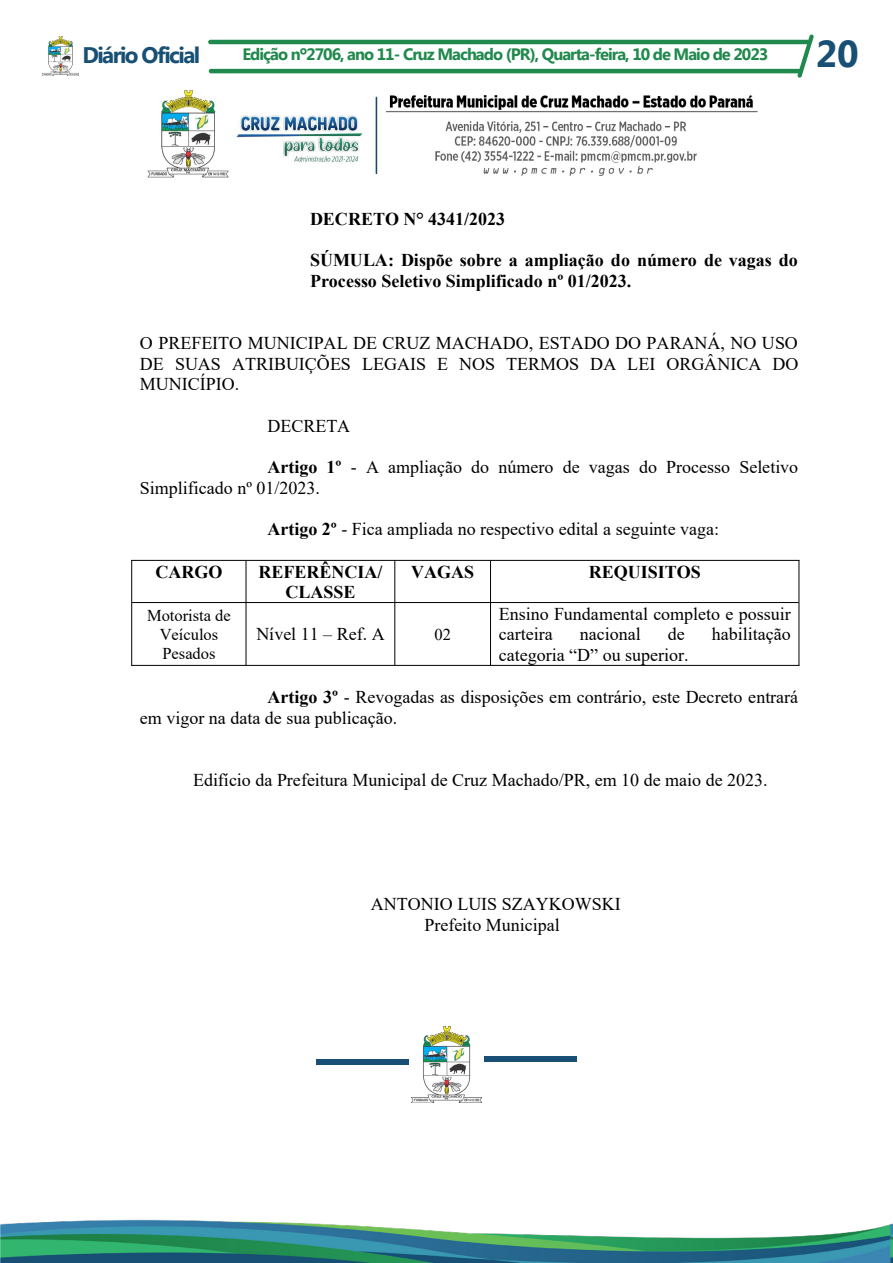
<style>
.page{position:relative;width:893px;height:1263px;background:#fff}
.page>*{position:absolute;margin:0;border:0;box-sizing:border-box;transform-origin:0 0}
.t1{font:700 37.5px "Myanmar Text";color:#175074}
.t2{font:700 22.5px "Myanmar Text";letter-spacing:-.07em;color:#175074}
.t3{font:18px/20.7px "Times New Roman";color:#000}
.t4{font:700 18px/20.7px "Times New Roman";color:#000}
.t5{font:700 16.5px "Myanmar Text";letter-spacing:-.06em;color:#20894d}
.t6{font:16.5px/18.9px "Times New Roman";color:#000;text-align:center}
.s1{font-weight:700}
</style>
<div class="page">
<hr style="left:208px;top:40px;width:602px;height:4px;background:#20894d;border-radius:2px">
<hr style="left:209px;top:69px;width:593px;height:4px;background:#20894d;border-radius:2px">
<img style="left:43px;top:37px;width:36px;height:38px">
<svg style="left:797px;top:34px;width:17px;height:44px"></svg>
<img style="left:0;top:1219px;width:890px;height:44px">
<img style="left:890px;top:1223px;width:3px;height:40px">
<svg style="left:316px;top:1059px;width:93px;height:6px"></svg>
<img style="left:411px;top:1027px;width:71px;height:75px">
<svg style="left:484px;top:1056px;width:93px;height:6px"></svg>
<img style="left:147px;top:90px;width:611px;height:88px">
<hr style="left:131px;top:560px;width:668px;height:1px;background:#000">
<hr style="left:132px;top:602px;width:667px;height:1px;background:#000">
<hr style="left:131px;top:665px;width:668px;height:1px;background:#000">
<hr style="left:131px;top:560px;width:1px;height:106px;background:#000">
<hr style="left:246px;top:561px;width:1px;height:104px;background:#000">
<hr style="left:394px;top:561px;width:1px;height:104px;background:#000">
<hr style="left:490px;top:561px;width:1px;height:104px;background:#000">
<hr style="left:799px;top:560px;width:1px;height:106px;background:#000">
<p class="t2" style="left:82px;top:42px;width:119px">Diário Oficial</p>
<p class="t5" style="left:242px;top:45px;width:527px">Edição nº2706, ano 11- Cruz Machado (PR), Quarta-feira, 10 de Maio de 2023</p>
<p class="t1" style="left:816px;top:32px;width:44px">20</p>
<p class="t4" style="left:310px;top:208px;width:197px">DECRETO N° 4341/2023</p>
<p class="t4" style="left:310px;top:250px;width:489px">SÚMULA: Dispõe sobre a ampliação do número de vagas do<br>Processo Seletivo Simplificado nº 01/2023.</p>
<p class="t3" style="left:140px;top:333px;width:660px;text-align:justify">O PREFEITO MUNICIPAL DE CRUZ MACHADO, ESTADO DO PARANÁ, NO USO DE SUAS ATRIBUIÇÕES LEGAIS E NOS TERMOS DA LEI ORGÂNICA DO MUNICÍPIO.</p>
<p class="t3" style="left:267px;top:416px;width:84px">DECRETA</p>
<p class="t3" style="left:140px;top:457px;width:660px;text-indent:127px"><span class="s1">Artigo 1º</span> - A ampliação do número de vagas do Processo Seletivo<br>Simplificado nº 01/2023.</p>
<p class="t3" style="left:267px;top:519px;width:453px"><span class="s1">Artigo 2º</span> - Fica ampliada no respectivo edital a seguinte vaga:</p>
<p class="t4" style="left:156px;top:561px;width:68px">CARGO</p>
<p class="t4" style="left:259px;top:561px;width:125px;text-align:center">REFERÊNCIA/<br>CLASSE</p>
<p class="t4" style="left:411px;top:561px;width:64px">VAGAS</p>
<p class="t4" style="left:589px;top:561px;width:113px">REQUISITOS</p>
<p class="t6" style="left:147px;top:606px;width:85px">Motorista de<br>Veículos<br>Pesados</p>
<p class="t3" style="left:499px;top:603px;width:293px">Ensino Fundamental completo e possuir carteira</p>
<p class="t3" style="left:580px;top:624px;width:63px">nacional</p>
<p class="t3" style="left:668px;top:624px;width:18px">de</p>
<p class="t3" style="left:712px;top:624px;width:80px">habilitação</p>
<p class="t3" style="left:499px;top:645px;width:191px">categoria “D” ou superior.</p>
<p class="t3" style="left:140px;top:687px;width:660px;text-indent:127px"><span class="s1">Artigo 3º</span> - Revogadas as disposições em contrário, este Decreto entrará em vigor na data de sua publicação.</p>
<p class="t3" style="left:256px;top:624px;width:130px">Nível 11 – Ref. A</p>
<p class="t6" style="left:435px;top:625px;width:18px">02</p>
<p class="t3" style="left:193px;top:770px;width:576px">Edifício da Prefeitura Municipal de Cruz Machado/PR, em 10 de maio de 2023.</p>
<p class="t3" style="left:371px;top:894px;width:251px;text-align:center">ANTONIO LUIS SZAYKOWSKI<br>Prefeito Municipal</p>
</div>
